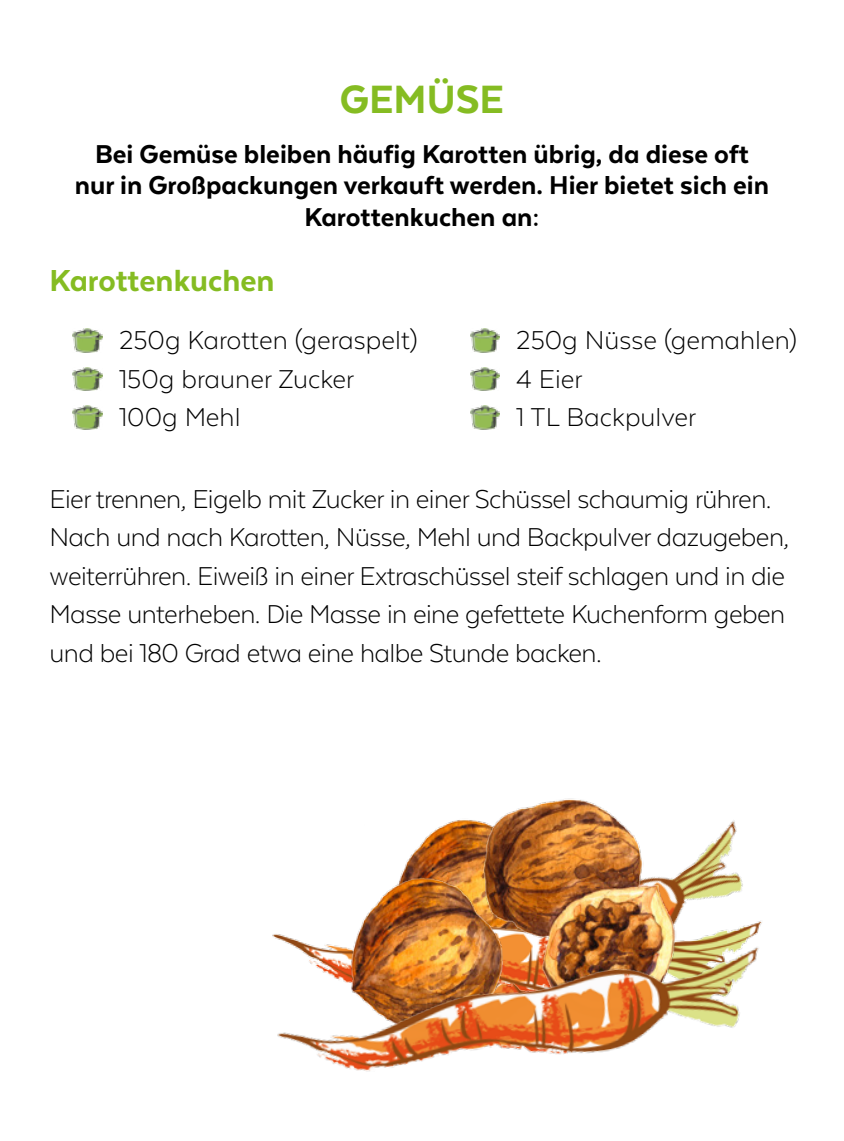
<style>
.page{position:relative;width:844px;height:1141px;background:#fff}
.page>*{position:absolute;margin:0;border:0;box-sizing:border-box;transform-origin:0 0}
.t1{font:800 45.5px "Texta Alt";color:#85bc22}
.t2{font:800 35px "Texta Alt";color:#85bc22}
.t3{font:300 29.75px/38.5px "Texta Alt";letter-spacing:-.02em;color:#000}
.t4{font:800 29.75px/31.5px "Texta Alt";color:#000;text-align:center}
.t5{font:300 29.75px "Texta Alt";color:#000}
.s1{font-family:"Minion Pro";font-weight:400;font-size:42px}
</style>
<div class="page">
<img style="left:699px;top:820px;width:44px;height:80px">
<img style="left:272px;top:921px;width:490px;height:15px">
<img style="left:336px;top:798px;width:363px;height:138px">
<img style="left:272px;top:936px;width:487px;height:136px">
<img style="left:73px;top:329px;width:29px;height:23px">
<img style="left:73px;top:367px;width:29px;height:24px">
<img style="left:73px;top:406px;width:29px;height:23px">
<img style="left:470px;top:329px;width:29px;height:23px">
<img style="left:470px;top:367px;width:29px;height:24px">
<img style="left:470px;top:406px;width:29px;height:23px">
<h1 class="t1" style="left:340px;top:76px;width:165px">GEMÜSE</h1>
<p class="t4" style="left:75px;top:137px;width:695px">Bei Gemüse bleiben häufig Karotten übrig, da diese oft nur in Großpackungen verkauft werden. Hier bietet sich ein<br>Karottenkuchen an:</p>
<p class="t2" style="left:50px;top:262px;width:226px">Karottenkuchen</p>
<p class="t5" style="left:79px;top:325px;width:339px"><span class="s1">•</span> 250g Karotten (geraspelt)</p>
<p class="t5" style="left:79px;top:364px;width:276px"><span class="s1">•</span> 150g brauner Zucker</p>
<p class="t5" style="left:79px;top:402px;width:163px"><span class="s1">•</span> 100g Mehl</p>
<p class="t5" style="left:476px;top:325px;width:322px"><span class="s1">•</span> 250g Nüsse (gemahlen)</p>
<p class="t3" style="left:476px;top:359px;width:107px"><span class="s1">•</span> 4 Eier</p>
<p class="t5" style="left:476px;top:402px;width:221px"><span class="s1">•</span> 1 TL Backpulver</p>
<p class="t3" style="left:50px;top:479px;width:741px">Eier trennen, Eigelb mit Zucker in einer Schüssel schaumig rühren.<br>Nach und nach Karotten, Nüsse, Mehl und Backpulver dazugeben, weiterrühren. Eiweiß in einer Extraschüssel steif schlagen und in die Masse unterheben. Die Masse in eine gefettete Kuchenform geben und bei 180 Grad etwa eine halbe Stunde backen.</p>
</div>
